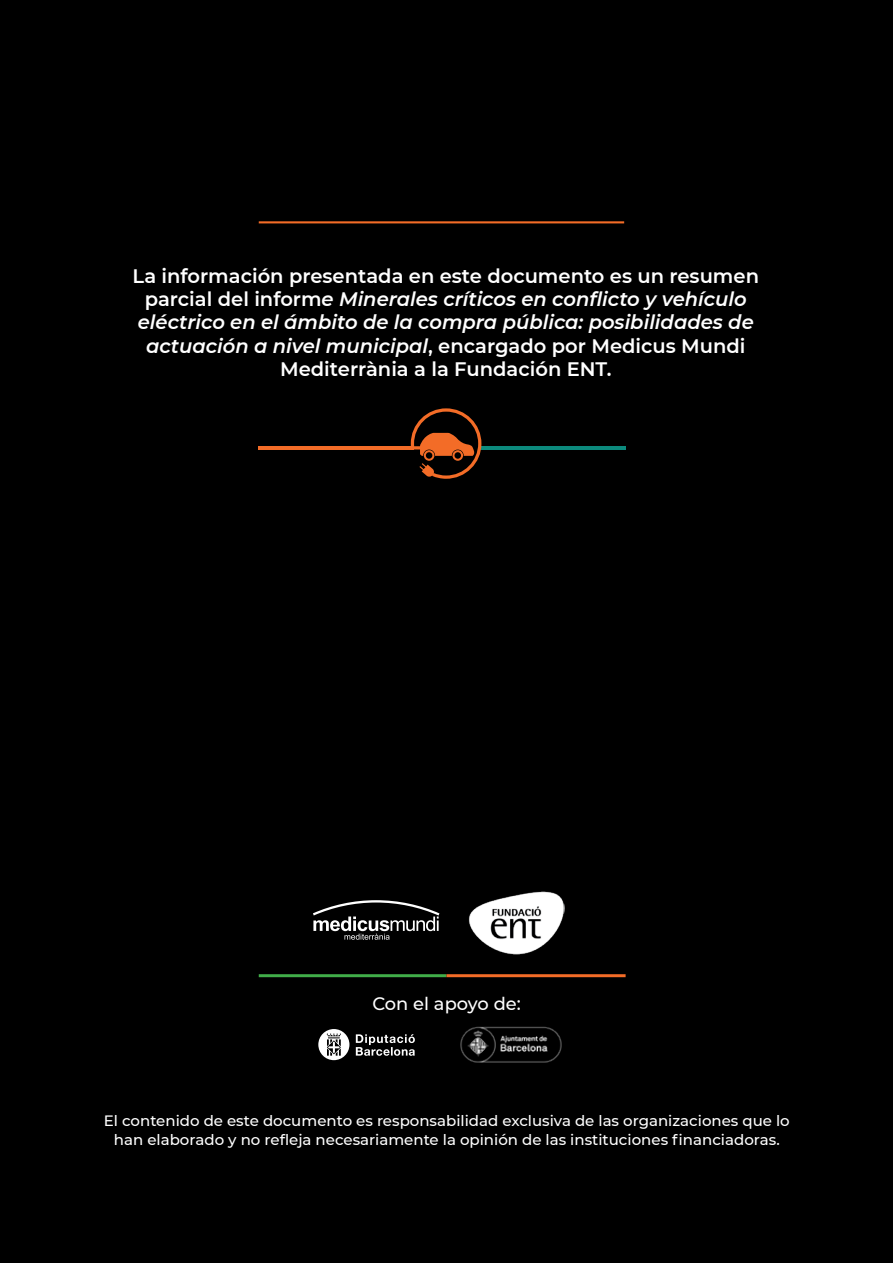
<style>
.page{position:relative;width:893px;height:1263px;background:#000}
.page>*{position:absolute;margin:0;border:0;box-sizing:border-box;transform-origin:0 0}
.t1{font:600 19.5px/23.4px "Montserrat";color:#fff;text-align:center}
.t2{font:500 18px "Montserrat";color:#fff}
.t3{font:500 15px/18px "Montserrat";color:#fff;text-align:center}
.s1{font-style:italic}
</style>
<div class="page">
<hr style="left:259px;top:974px;width:187px;height:3px;background:#41ad49">
<hr style="left:446px;top:974px;width:180px;height:3px;background:#f36c27">
<img style="left:457px;top:1023px;width:107px;height:43px">
<hr style="left:259px;top:221px;width:365px;height:2px;background:#f36c27">
<hr style="left:259px;top:446px;width:155px;height:4px;background:#f36c27">
<hr style="left:480px;top:446px;width:146px;height:4px;background:#0c8a7d">
<svg style="left:411px;top:408px;width:70px;height:71px;background:#51240c"></svg>
<svg style="left:313px;top:900px;width:126px;height:40px;background:#373737"></svg>
<img style="left:468px;top:891px;width:97px;height:64px">
<svg style="left:356px;top:1034px;width:59px;height:22px"></svg>
<svg style="left:318px;top:1029px;width:31px;height:31px"></svg>
<p class="t1" style="left:133px;top:263px;width:628px">La información presentada en este documento es un resumen parcial del inform<span class="s1">e Minerales críticos en conflicto y vehículo eléctrico en el ámbito de la compra pública: posibilidades de actuación a nivel municipal</span>, encargado por Medicus Mundi Mediterrània a la Fundación ENT.</p>
<p class="t2" style="left:372px;top:990px;width:150px">Con el apoyo de:</p>
<p class="t3" style="left:104px;top:1111px;width:687px">El contenido de este documento es responsabilidad exclusiva de las organizaciones que lo han elaborado y no refleja necesariamente la opinión de las instituciones financiadoras.</p>
</div>
